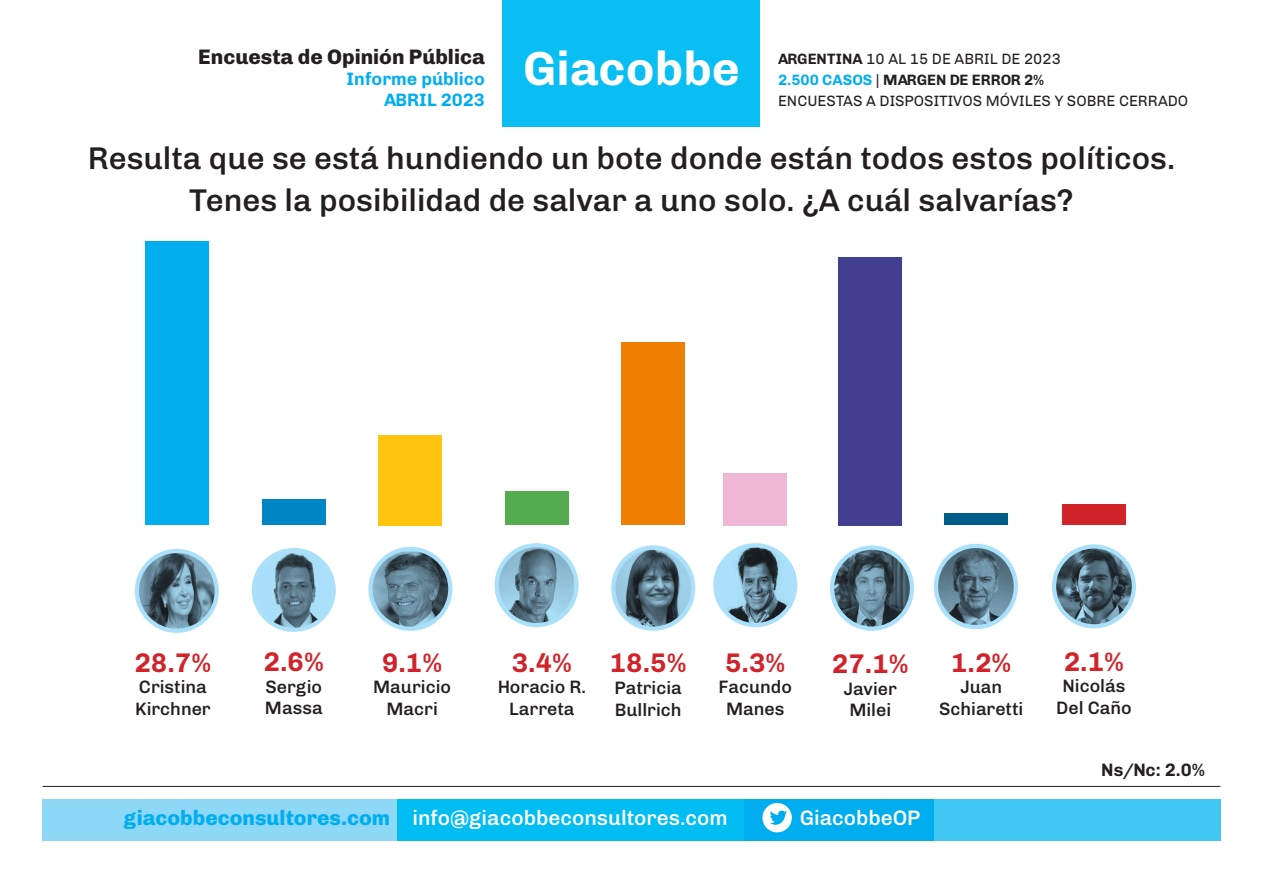
<style>
.page{position:relative;width:1263px;height:893px;background:#fff}
.page>*{position:absolute;margin:0;border:0;box-sizing:border-box;transform-origin:0 0}
.t1{font:700 48px "Chivo";color:#fff}
.t2{font:500 31.5px/42px "Chivo";color:#231f20;text-align:center}
.t3{font:700 27px "Chivo";color:#d1232a}
.t4{font:500 21px "Chivo";color:#fff}
.t5{font:800 21px "Chivo";color:#231f20}
.t6{font:500 18px "Chivo";color:#231f20}
.t7{font:700 18px/21px "Chivo";color:#00aeef;text-align:right}
.t8{font:700 18px "Chivo";color:#231f20}
.t9{font:15px/21px "Chivo";color:#231f20}
.s1{font-weight:700}
.s2{font-weight:700;color:#00aeef}
.s3{font-weight:800;color:#00aeef}
</style>
<div class="page">
<div style="left:43px;top:799px;width:1177px;height:42px;background:#00aeef"></div>
<div style="left:43px;top:799px;width:358px;height:42px;background:#8dd7f7"></div>
<div style="left:934px;top:799px;width:286px;height:42px;background:#40c7f4"></div>
<div style="left:398px;top:799px;width:346px;height:42px;background:#01bdf2"></div>
<div style="left:762px;top:803px;width:30px;height:29px;background:#fff;border-radius:50%"></div>
<svg style="left:770px;top:811px;width:17px;height:14px"></svg>
<div style="left:503px;top:0;width:257px;height:127px;background:#09bef2"></div>
<hr style="left:43px;top:786px;width:1177px;height:1px;background:#231f20">
<div style="left:368px;top:547px;width:84px;height:84px;background:#aae0f9;border-radius:50%"></div>
<img style="left:373px;top:552px;width:75px;height:75px">
<div style="left:494px;top:543px;width:84px;height:84px;background:#aae0f9;border-radius:50%"></div>
<img style="left:499px;top:547px;width:75px;height:76px">
<div style="left:611px;top:545px;width:84px;height:86px;background:#aae0f9;border-radius:50%"></div>
<img style="left:615px;top:550px;width:76px;height:76px">
<div style="left:135px;top:549px;width:84px;height:84px;background:#aae0f9;border-radius:50%"></div>
<img style="left:139px;top:553px;width:76px;height:76px;border-radius:38px">
<div style="left:145px;top:241px;width:64px;height:284px;background:#00aeef"></div>
<div style="left:252px;top:548px;width:84px;height:84px;background:#aae0f9;border-radius:50%"></div>
<img style="left:256px;top:552px;width:76px;height:76px;border-radius:38px">
<div style="left:262px;top:500px;width:64px;height:25px;background:#0086c5"></div>
<div style="left:378px;top:435px;width:64px;height:90px;background:#fec40e"></div>
<div style="left:505px;top:492px;width:63px;height:33px;background:#54ab4e"></div>
<div style="left:621px;top:342px;width:64px;height:183px;background:#ef7f00"></div>
<div style="left:1062px;top:504px;width:64px;height:21px;background:#d1232a"></div>
<svg style="left:1052px;top:544px;width:84px;height:84px"></svg>
<img style="left:1056px;top:549px;width:76px;height:75px;border-radius:38px">
<div style="left:713px;top:543px;width:84px;height:84px;background:#aae0f9;border-radius:50%"></div>
<img style="left:717px;top:547px;width:76px;height:76px;border-radius:38px">
<div style="left:830px;top:545px;width:84px;height:86px;background:#aae0f9;border-radius:50%"></div>
<img style="left:834px;top:550px;width:76px;height:76px">
<div style="left:723px;top:473px;width:64px;height:52px;background:#edb7d5"></div>
<div style="left:838px;top:257px;width:64px;height:268px;background:#423e91"></div>
<div style="left:934px;top:544px;width:84px;height:85px;background:#aae0f9;border-radius:50%"></div>
<img style="left:938px;top:548px;width:76px;height:77px">
<div style="left:944px;top:513px;width:64px;height:12px;background:#005d8a"></div>
<p class="t5" style="left:198px;top:40px;width:288px">Encuesta de Opinión Pública</p>
<p class="t7" style="left:346px;top:67px;width:140px">Informe público<br>ABRIL 2023</p>
<h1 class="t1" style="left:523px;top:31px;width:218px">Giacobbe</h1>
<p class="t9" style="left:778px;top:47px;width:412px"><span class="s1">ARGENTINA</span> 10 AL 15 DE ABRIL DE 2023<br><span class="s2">2.500 CASOS</span> | <span class="s1">MARGEN DE ERROR 2%<br></span>ENCUESTAS A DISPOSITIVOS MÓVILES Y SOBRE CERRADO</p>
<p class="t2" style="left:88px;top:135px;width:1089px">Resulta que se está hundiendo un bote donde están todos estos políticos.<br>Tenes la posibilidad de salvar a uno solo. ¿A cuál salvarías?</p>
<p class="t3" style="left:134px;top:641px;width:79px">28.7%</p>
<p class="t6" style="left:139px;top:673px;width:70px">Cristina</p>
<p class="t6" style="left:135px;top:695px;width:77px">Kirchner</p>
<p class="t3" style="left:264px;top:641px;width:62px">2.6%</p>
<p class="t6" style="left:265px;top:673px;width:58px">Sergio</p>
<p class="t6" style="left:265px;top:694px;width:59px">Massa</p>
<p class="t3" style="left:382px;top:641px;width:62px">9.1%</p>
<p class="t6" style="left:373px;top:673px;width:79px">Mauricio</p>
<p class="t6" style="left:386px;top:695px;width:53px">Macri</p>
<p class="t3" style="left:512px;top:641px;width:62px">3.4%</p>
<p class="t6" style="left:498px;top:673px;width:90px">Horacio R.</p>
<p class="t6" style="left:509px;top:695px;width:67px">Larreta</p>
<p class="t3" style="left:610px;top:642px;width:79px">18.5%</p>
<p class="t6" style="left:614px;top:674px;width:69px">Patricia</p>
<p class="t6" style="left:615px;top:696px;width:68px">Bullrich</p>
<p class="t3" style="left:725px;top:641px;width:62px">5.3%</p>
<p class="t6" style="left:719px;top:673px;width:75px">Facundo</p>
<p class="t6" style="left:726px;top:695px;width:60px">Manes</p>
<p class="t3" style="left:832px;top:643px;width:79px">27.1%</p>
<p class="t6" style="left:844px;top:675px;width:55px">Javier</p>
<p class="t6" style="left:849px;top:696px;width:43px">Milei</p>
<p class="t3" style="left:951px;top:641px;width:62px">1.2%</p>
<p class="t6" style="left:960px;top:673px;width:43px">Juan</p>
<p class="t6" style="left:939px;top:695px;width:85px">Schiaretti</p>
<p class="t4" style="left:124px;top:801px;width:605px"><span class="s3">giacobbeconsultores.com</span> info@giacobbeconsultores.com</p>
<p class="t4" style="left:800px;top:801px;width:122px">GiacobbeOP</p>
<p class="t3" style="left:1064px;top:640px;width:62px">2.1%</p>
<p class="t6" style="left:1062px;top:672px;width:64px">Nicolás</p>
<p class="t6" style="left:1056px;top:694px;width:77px">Del Caño</p>
<p class="t8" style="left:1101px;top:756px;width:105px">Ns/Nc: 2.0%</p>
</div>
